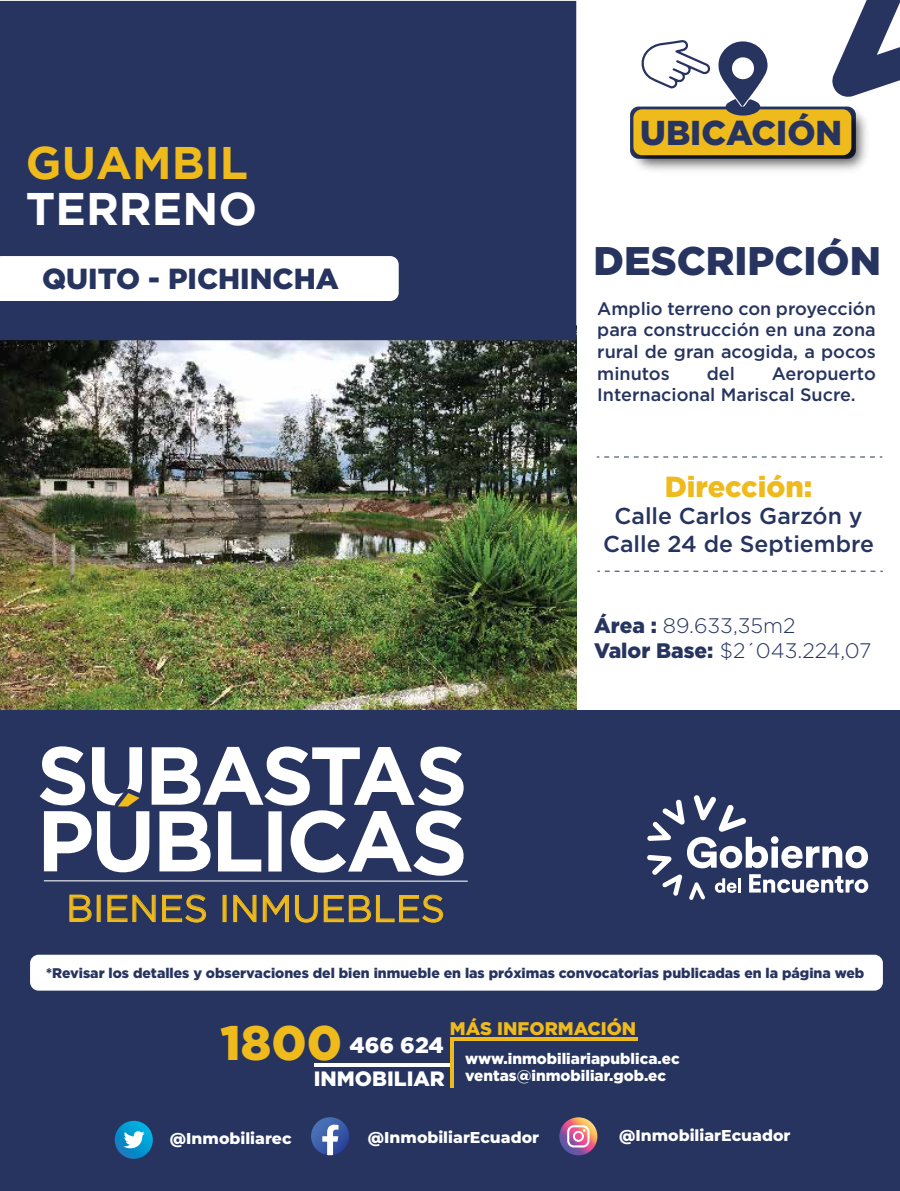
<style>
.page{position:relative;width:900px;height:1191px;background:#fff}
.page>*{position:absolute;margin:0;border:0;box-sizing:border-box;transform-origin:0 0}
.t1{font:700 45.6px "Gotham";color:#efba1c}
.t2{font:700 45.6px "Gotham";color:#fff}
.t3{font:900 39.9px "Gotham";color:#26345f}
.t4{font:37.4px "Gotham";color:#efba1c}
.t5{font:900 34.5px "Gotham";color:#26345f}
.t6{font:900 29px "Gotham";color:#26345f}
.t7{font:900 29px "Gotham";color:#efba1c}
.t8{font:500 23px/27.6px "Gotham";color:#26345f;text-align:center}
.t9{font:900 22.2px "Gotham";color:#fff}
.t10{font:300 21px/25.2px "Gotham";color:#26345f}
.t11{font:900 20.8px "Gotham";color:#fff}
.t12{font:900 18.3px "Gotham";color:#efba1c}
.t13{font:500 18px/21.6px "Gotham";color:#26345f;text-align:justify}
.t14{font:800 15.7px "Montserrat";color:#fff}
.t15{font:900 15.3px/16.8px "Gotham";color:#fff}
.t16{font:900 14px "Gotham";color:#26345f}
.s1{font-weight:900}
.s2{font-size:48.4px;color:#efba1c}
</style>
<div class="page">
<img style="left:0;top:340px;width:576px;height:370px">
<div style="left:0;top:710px;width:900px;height:480px;background:#26345f"></div>
<svg style="left:647px;top:795px;width:221px;height:105px"></svg>
<div style="left:0;top:1px;width:576px;height:339px;background:#26345f"></div>
<svg style="left:832px;top:1px;width:68px;height:96px"></svg>
<svg style="left:0;top:256px;width:399px;height:45px"></svg>
<svg style="left:40px;top:746px;width:428px;height:135px"></svg>
<svg style="left:69px;top:894px;width:23px;height:28px"></svg>
<div style="left:97px;top:894px;width:4px;height:28px;border:1px solid #efba1c"></div>
<svg style="left:107px;top:894px;width:49px;height:28px"></svg>
<svg style="left:162px;top:894px;width:45px;height:29px"></svg>
<svg style="left:233px;top:894px;width:210px;height:29px;background:#4c4d51"></svg>
<svg style="left:115px;top:1120px;width:38px;height:38px"></svg>
<svg style="left:124px;top:1131px;width:20px;height:17px"></svg>
<svg style="left:559px;top:1117px;width:38px;height:38px"></svg>
<svg style="left:567px;top:1125px;width:22px;height:22px"></svg>
<svg style="left:311px;top:1117px;width:38px;height:38px"></svg>
<hr style="left:450px;top:1037px;width:188px;height:3px;background:#efba1c">
<hr style="left:314px;top:1063px;width:136px;height:3px;background:#fff">
<hr style="left:450px;top:1037px;width:3px;height:50px;background:#efba1c">
<div style="left:30px;top:954px;width:853px;height:36px;background:#fff;border-radius:9px"></div>
<svg style="left:597px;top:456px;width:285px;height:1px"></svg>
<svg style="left:597px;top:570px;width:286px;height:1px"></svg>
<img style="left:630px;top:106px;width:237px;height:64px">
<div style="left:633px;top:109px;width:218px;height:46px;background:#efba1c;border-radius:9px"></div>
<svg style="left:641px;top:40px;width:70px;height:49px"></svg>
<svg style="left:717px;top:41px;width:50px;height:75px"></svg>
<h1 class="t1" style="left:26px;top:137px;width:224px">GUAMBIL</h1>
<h1 class="t2" style="left:26px;top:183px;width:233px">TERRENO</h1>
<h3 class="t6" style="left:42px;top:262px;width:298px">QUITO - PICHINCHA</h3>
<h3 class="t4" style="left:66px;top:884px;width:380px">BIENES INMUEBLES</h3>
<h3 class="t5" style="left:640px;top:113px;width:203px">UBICACIÓN</h3>
<h2 class="t3" style="left:593px;top:237px;width:289px">DESCRIPCIÓN</h2>
<p class="t13" style="left:597px;top:297px;width:280px">Amplio terreno con proyección para construcción en una zona rural de gran acogida, a pocos minutos</p>
<p class="t13" style="left:707px;top:362px;width:30px">del</p>
<p class="t13" style="left:597px;top:362px;width:280px;text-indent:174px">Aeropuerto<br>Internacional Mariscal Sucre.</p>
<h3 class="t7" style="left:664px;top:469px;width:149px">Dirección:</h3>
<p class="t8" style="left:603px;top:502px;width:272px">Calle Carlos Garzón y<br>Calle 24 de Septiembre</p>
<p class="t10" style="left:594px;top:612px;width:279px"><span class="s1">Área :</span> 89.633,35m2<br><span class="s1">Valor Base:</span> $2´043.224,07</p>
<p class="t16" style="left:46px;top:965px;width:819px">*Revisar los detalles y observaciones del bien inmueble en las próximas convocatorias publicadas en la página web</p>
<p class="t12" style="left:450px;top:1017px;width:188px">MÁS INFORMACIÓN</p>
<p class="t9" style="left:220px;top:1032px;width:225px"><span class="s2">1800</span> 466 624</p>
<p class="t11" style="left:314px;top:1067px;width:132px">INMOBILIAR</p>
<p class="t15" style="left:465px;top:1050px;width:216px">www.inmobiliariapublica.ec ventas@inmobiliar.gob.ec</p>
<p class="t14" style="left:170px;top:1127px;width:123px">@Inmobiliarec</p>
<p class="t14" style="left:368px;top:1125px;width:173px">@InmobiliarEcuador</p>
<p class="t14" style="left:619px;top:1123px;width:173px">@InmobiliarEcuador</p>
</div>
